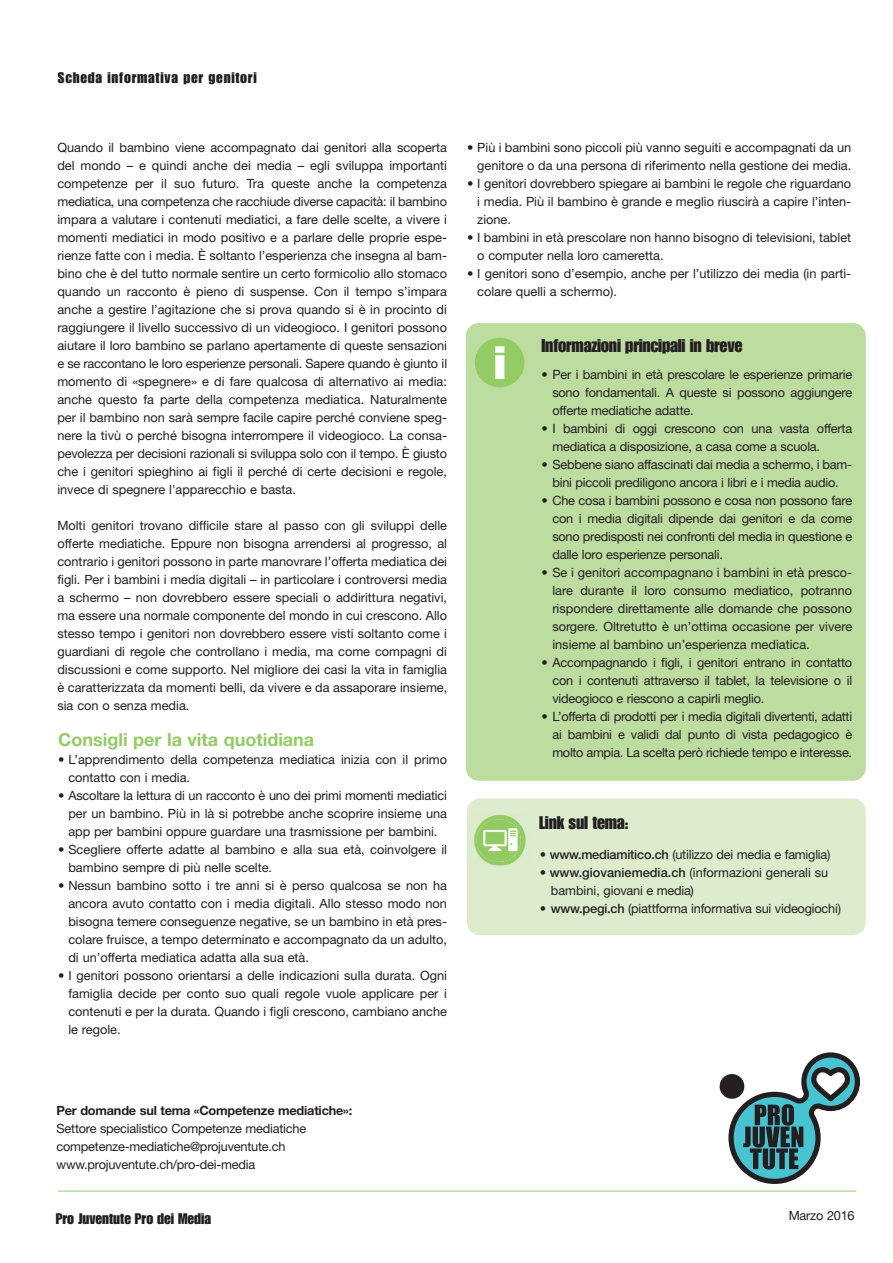
<style>
.page{position:relative;width:893px;height:1263px;background:#fff}
.page>*{position:absolute;margin:0;border:0;box-sizing:border-box;transform-origin:0 0}
.t1{font:900 45.75px "Helvetica Neue";color:#fff}
.t2{font:18px "Impact";letter-spacing:-.015em;color:#231f20}
.t3{font:700 18px "Helvetica Neue";color:#93cb64}
.t4{font:15px "Impact";letter-spacing:.05em;color:#231f20}
.t5{font:15px "Impact";color:#231f20}
.t6{font:12.75px/18px "Helvetica Neue";color:#231f20;text-align:justify}
.t7{font:700 12.75px "Helvetica Neue";letter-spacing:-.015em;color:#231f20}
.s1{font-weight:500}
</style>
<div class="page">
<hr style="left:58px;top:1191px;width:798px;height:1px;background:#93cb64">
<div style="left:466px;top:323px;width:400px;height:458px;background:#bddc9f;border-radius:13px"></div>
<div style="left:467px;top:798px;width:399px;height:137px;background:#dceccd;border-radius:13px"></div>
<div style="left:475px;top:338px;width:49px;height:49px;background:#93cb64;border-radius:50%"></div>
<img style="left:474px;top:815px;width:52px;height:50px">
<img style="left:476px;top:819px;width:45px;height:43px">
<svg style="left:728px;top:1052px;width:132px;height:132px"></svg>
<div style="left:720px;top:1074px;width:24px;height:25px;background:#231f20;border-radius:50%"></div>
<p class="t4" style="left:58px;top:72px;width:200px">Scheda informativa per genitori</p>
<p class="t6" style="left:57px;top:139px;width:391px">Quando il bambino viene accompagnato dai genitori alla scoperta del mondo – e quindi anche dei media – egli sviluppa importanti competenze per il suo futuro. Tra queste anche la competenza mediatica, una competenza che racchiude diverse capacità: il bambino impara a valutare i contenuti mediatici, a fare delle scelte, a vivere i momenti mediatici in modo positivo e a parlare delle proprie espe&shy;rienze fatte con i media. È soltanto l’esperienza che insegna al bam&shy;bino che è del tutto normale sentire un certo formicolio allo stomaco quando un racconto è pieno di suspense. Con il tempo s’impara anche a gestire l’agitazione che si prova quando si è in procinto di raggiungere il livello successivo di un videogioco. I genitori possono aiutare il loro bambino se parlano apertamente di queste sensazioni e se raccontano le loro esperienze personali. Sapere quando è giunto il momento di «spegnere» e di fare qualcosa di alternativo ai media: anche questo fa parte della competenza mediatica. Naturalmente per il bambino non sarà sempre facile capire perché conviene speg&shy;nere la tivù o perché bisogna interrompere il videogioco. La consa&shy;pevolezza per decisioni razionali si sviluppa solo con il tempo. È giusto che i genitori spieghino ai figli il perché di certe decisioni e regole, invece di spegnere l'apparecchio e basta.</p>
<p class="t6" style="left:57px;top:517px;width:391px">Molti genitori trovano difficile stare al passo con gli sviluppi delle offerte mediatiche. Eppure non bisogna arrendersi al progresso, al contrario i genitori possono in parte manovrare l’offerta mediatica dei figli. Per i bambini i media digitali – in particolare i controversi media a schermo – non dovrebbero essere speciali o addirittura negativi, ma essere una normale componente del mondo in cui crescono. Allo stesso tempo i genitori non dovrebbero essere visti soltanto come i guardiani di regole che controllano i media, ma come compagni di discussioni e come supporto. Nel migliore dei casi la vita in famiglia è caratterizzata da momenti belli, da vivere e da assaporare insieme, sia con o senza media.</p>
<h2 class="t3" style="left:58px;top:733px;width:258px">Consigli per la vita quotidiana</h2>
<p class="t6" style="left:68px;top:751px;width:380px;text-indent:-10px">• L’apprendimento della competenza mediatica inizia con il primo contatto con i media.</p>
<p class="t6" style="left:68px;top:787px;width:380px;text-indent:-10px">• Ascoltare la lettura di un racconto è uno dei primi momenti mediatici per un bambino. Più in là si potrebbe anche scoprire insieme una app per bambini oppure guardare una trasmissione per bambini.</p>
<p class="t6" style="left:68px;top:841px;width:380px;text-indent:-10px">• Scegliere offerte adatte al bambino e alla sua età, coinvolgere il bambino sempre di più nelle scelte.</p>
<p class="t6" style="left:68px;top:877px;width:380px;text-indent:-10px">• Nessun bambino sotto i tre anni si è perso qualcosa se non ha ancora avuto contatto con i media digitali. Allo stesso modo non bisogna temere conseguenze negative, se un bambino in età pres&shy;colare fruisce, a tempo determinato e accompagnato da un adulto, di un’offerta mediatica adatta alla sua età.</p>
<p class="t6" style="left:68px;top:967px;width:380px;text-indent:-10px">• I genitori possono orientarsi a delle indicazioni sulla durata. Ogni famiglia decide per conto suo quali regole vuole applicare per i contenuti e per la durata. Quando i figli crescono, cambiano anche le regole.</p>
<p class="t6" style="left:467px;top:140px;width:386px;text-align:right">• Più i bambini sono piccoli più vanno seguiti e accompagnati da un genitore o da una persona di riferimento nella gestione dei media.</p>
<p class="t6" style="left:477px;top:176px;width:375px;text-indent:-10px">• I genitori dovrebbero spiegare ai bambini le regole che riguardano i media. Più il bambino è grande e meglio riuscirà a capire l’inten&shy;zione.</p>
<p class="t6" style="left:477px;top:230px;width:375px;text-indent:-10px">• I bambini in età prescolare non hanno bisogno di televisioni, tablet o computer nella loro cameretta.</p>
<p class="t6" style="left:477px;top:266px;width:375px;text-indent:-10px">• I genitori sono d’esempio, anche per l’utilizzo dei media (in parti&shy;colare quelli a schermo).</p>
<h1 class="t1" style="left:493px;top:346px;width:16px">i</h1>
<h2 class="t2" style="left:541px;top:339px;width:202px">Informazioni principali in breve</h2>
<p class="t6" style="left:552px;top:367px;width:301px;text-indent:-11px">• Per i bambini in età prescolare le esperienze primarie sono fondamentali. A queste si possono aggiungere offerte mediatiche adatte.</p>
<p class="t6" style="left:552px;top:421px;width:301px;text-indent:-11px">• I bambini di oggi crescono con una vasta offerta mediatica a disposizione, a casa come a scuola.</p>
<p class="t6" style="left:541px;top:457px;width:312px;text-align:center">• Sebbene siano affascinati dai media a schermo, i bam&shy;bini piccoli prediligono ancora i libri e i media audio.</p>
<p class="t6" style="left:552px;top:493px;width:301px;text-indent:-11px">• Che cosa i bambini possono e cosa non possono fare con i media digitali dipende dai genitori e da come sono predisposti nei confronti del media in questione e dalle loro esperienze personali.</p>
<p class="t6" style="left:552px;top:565px;width:301px;text-indent:-11px">• Se i genitori accompagnano i bambini in età presco&shy;lare durante il loro consumo mediatico, potranno rispondere direttamente alle domande che possono sorgere. Oltretutto è un’ottima occasione per vivere insieme al bambino un’esperienza mediatica.</p>
<p class="t6" style="left:552px;top:655px;width:301px;text-indent:-11px">• Accompagnando i figli, i genitori entrano in contatto con i contenuti attraverso il tablet, la televisione o il videogioco e riescono a capirli meglio.</p>
<p class="t6" style="left:552px;top:709px;width:301px;text-indent:-11px">• L’offerta di prodotti per i media digitali divertenti, adatti ai bambini e validi dal punto di vista pedagogico è molto ampia. La scelta però richiede tempo e interesse.</p>
<h2 class="t2" style="left:539px;top:816px;width:91px">Link sul tema:</h2>
<p class="t6" style="left:540px;top:847px;width:292px">• <span class="s1">www.mediamitico.ch</span> (utilizzo dei media e famiglia)</p>
<p class="t6" style="left:551px;top:865px;width:279px;text-indent:-11px">• <span class="s1">www.giovaniemedia.ch</span> (informazioni generali su bambini, giovani e media)</p>
<p class="t6" style="left:540px;top:901px;width:303px">• <span class="s1">www.pegi.ch</span> (piattforma informativa sui videogiochi)</p>
<p class="t7" style="left:57px;top:1105px;width:297px">Per domande sul tema «Competenze mediatiche»:</p>
<p class="t6" style="left:57px;top:1120px;width:251px;text-align:left">Settore specialistico Competenze mediatiche competenze-mediatiche@projuventute.ch www.projuventute.ch/pro-dei-media</p>
<p class="t5" style="left:56px;top:1213px;width:157px">Pro Juventute Pro dei Media</p>
<p class="t6" style="left:789px;top:1208px;width:67px">Marzo 2016</p>
</div>
